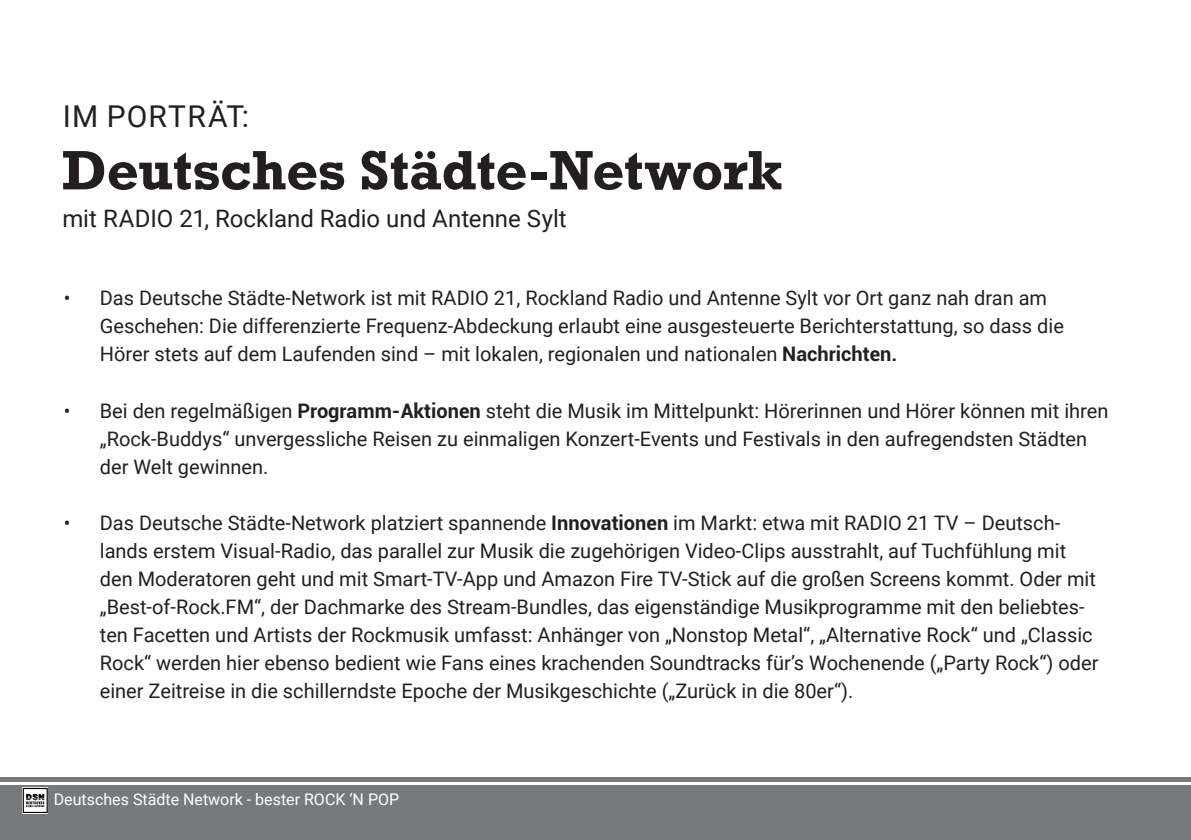
<style>
.page{position:relative;width:1191px;height:840px;background:#fff}
.page>*{position:absolute;margin:0;border:0;box-sizing:border-box;transform-origin:0 0}
.t1{font:700 52px "Rockwell";letter-spacing:-.005em;color:#231f20}
.t2{font:30px "Roboto";letter-spacing:.04em;color:#231f20}
.t3{font:24px "Roboto";color:#231f20}
.t4{font:20px/28px "Roboto";color:#231f20}
.t5{font:16px "Roboto";color:#fff}
.s1{font-weight:700}
</style>
<div class="page">
<div style="left:0;top:777px;width:1191px;height:62px;background:#767a7c"></div>
<hr style="left:0;top:781px;width:1191px;height:3px;background:#fff">
<img style="left:23px;top:787px;width:25px;height:25px">
<img style="left:26px;top:793px;width:18px;height:10px">
<h2 class="t2" style="left:63px;top:95px;width:188px">IM PORTRÄT:</h2>
<h1 class="t1" style="left:62px;top:137px;width:721px">Deutsches Städte-Network</h1>
<p class="t3" style="left:62px;top:202px;width:506px">mit RADIO 21, Rockland Radio und Antenne Sylt</p>
<p class="t4" style="left:100px;top:283px;width:965px;text-indent:-36px">• Das Deutsche Städte-Network ist mit RADIO 21, Rockland Radio und Antenne Sylt vor Ort ganz nah dran am<br>Geschehen: Die differenzierte Frequenz-Abdeckung erlaubt eine ausgesteuerte Berichterstattung, so dass die<br>Hörer stets auf dem Laufenden sind – mit lokalen, regionalen und nationalen <span class="s1">Nachrichten.</span></p>
<p class="t4" style="left:100px;top:395px;width:1010px;text-indent:-36px">• Bei den regelmäßigen <span class="s1">Programm-Aktionen</span> steht die Musik im Mittelpunkt: Hörerinnen und Hörer können mit ihren „Rock-Buddys“ unvergessliche Reisen zu einmaligen Konzert-Events und Festivals in den aufregendsten Städten der Welt gewinnen.</p>
<p class="t4" style="left:100px;top:507px;width:1000px;text-indent:-36px">• Das Deutsche Städte-Network platziert spannende <span class="s1">Innovationen</span> im Markt: etwa mit RADIO 21 TV – Deutsch&shy;lands erstem Visual-Radio, das parallel zur Musik die zugehörigen Video-Clips ausstrahlt, auf Tuchfühlung mit den Moderatoren geht und mit Smart-TV-App und Amazon Fire TV-Stick auf die großen Screens kommt. Oder mit „Best-of-Rock.FM“, der Dachmarke des Stream-Bundles, das eigenständige Musikprogramme mit den beliebtes&shy;ten Facetten und Artists der Rockmusik umfasst: Anhänger von „Nonstop Metal“, „Alternative Rock“ und „Classic Rock“ werden hier ebenso bedient wie Fans eines krachenden Soundtracks für’s Wochenende („Party Rock“) oder einer Zeitreise in die schillerndste Epoche der Musikgeschichte („Zurück in die 80er“).</p>
<p class="t5" style="left:54px;top:787px;width:347px">Deutsches Städte Network - bester ROCK ‘N POP</p>
</div>
